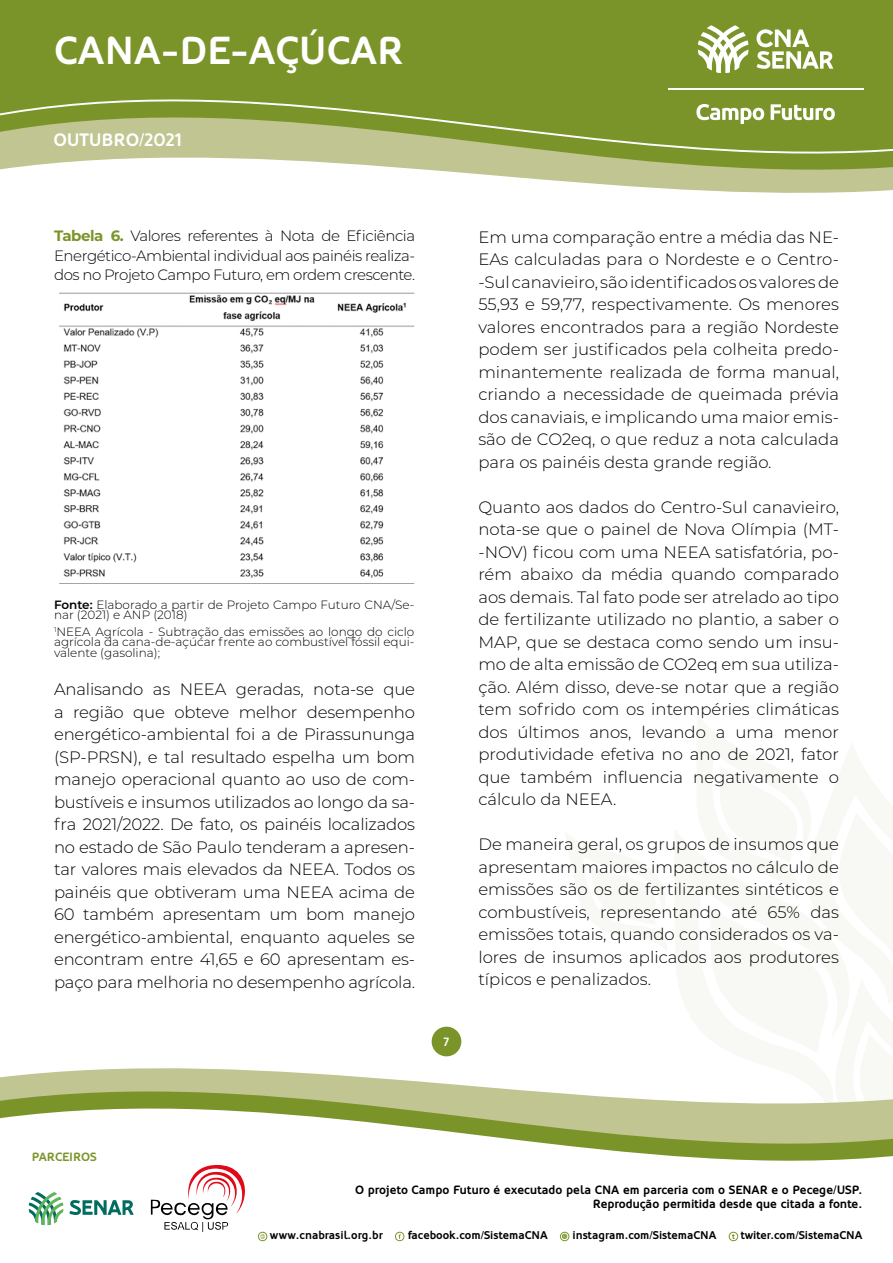
<style>
.page{position:relative;width:893px;height:1263px;background:#fff}
.page>*{position:absolute;margin:0;border:0;box-sizing:border-box;transform-origin:0 0}
.t1{font:700 39px "Oblik";color:#fff}
.t2{font:700 18px "Oblik";letter-spacing:-.005em;color:#fff}
.t3{font:300 16.5px/22.5px "Montserrat";color:#000;text-align:justify}
.t4{font:300 15px/19.5px "Montserrat";letter-spacing:-.03em;color:#000;text-align:justify}
.t5{font:300 12px/10.5px "Montserrat";color:#000}
.t6{font:700 12px/14.4px "Oblik";color:#000;text-align:right}
.t7{font:700 12px "Oblik";color:#7b942a}
.t8{font:700 12px "Oblik";color:#fff}
.t9{font:700 11.25px "Oblik";color:#000}
.s1{font-weight:700;color:#7b942a}
.s2{font-weight:600}
</style>
<div class="page">
<svg style="left:565px;top:833px;width:81px;height:34px"></svg>
<svg style="left:695px;top:715px;width:198px;height:152px"></svg>
<svg style="left:0;top:0;width:893px;height:193px;background:#96a854"></svg>
<svg style="left:572px;top:867px;width:321px;height:17px;fill:#f8f9f4"></svg>
<svg style="left:0;top:884px;width:893px;height:358px"></svg>
<svg style="left:698px;top:25px;width:50px;height:48px"></svg>
<svg style="left:696px;top:104px;width:68px;height:20px"></svg>
<svg style="left:771px;top:104px;width:64px;height:16px"></svg>
<svg style="left:756px;top:29px;width:77px;height:40px"></svg>
<hr style="left:668px;top:88px;width:195px;height:1px;background:#fff">
<div style="left:395px;top:1232px;width:9px;height:9px;border:1px solid #7b942a;border-radius:50%"></div>
<div style="left:560px;top:1232px;width:9px;height:9px;border:1px solid #7b942a;border-radius:50%"></div>
<svg style="left:562px;top:1234px;width:5px;height:5px"></svg>
<div style="left:729px;top:1232px;width:9px;height:9px;border:1px solid #7b942a;border-radius:50%"></div>
<svg style="left:732px;top:1234px;width:3px;height:5px"></svg>
<div style="left:258px;top:1232px;width:9px;height:9px;border:1px solid #7b942a;border-radius:50%"></div>
<svg style="left:260px;top:1234px;width:5px;height:5px"></svg>
<svg style="left:151px;top:1165px;width:94px;height:67px"></svg>
<div style="left:432px;top:1027px;width:29px;height:29px;background:#7b942a;border-radius:50%"></div>
<svg style="left:29px;top:1192px;width:34px;height:33px"></svg>
<svg style="left:69px;top:1200px;width:65px;height:15px"></svg>
<img style="left:59px;top:292px;width:356px;height:292px">
<h1 class="t1" style="left:54px;top:28px;width:351px">CANA-DE-AÇÚCAR</h1>
<p class="t2" style="left:53px;top:130px;width:130px">OUTUBRO/2021</p>
<p class="t4" style="left:54px;top:225px;width:363px"><span class="s1">Tabela 6.</span> Valores referentes à Nota de Eficiência Energético-Ambiental individual aos painéis realiza&shy;dos no Projeto Campo Futuro, em ordem crescente.</p>
<p class="t5" style="left:54px;top:599px;width:362px"><span class="s2">Fonte:</span> Elaborado a partir de Projeto Campo Futuro CNA/Se&shy;nar (2021) e ANP (2018)</p>
<p class="t5" style="left:54px;top:626px;width:362px;text-align:justify"><sup>1</sup>NEEA Agrícola - Subtração das emissões ao longo do ciclo agrícola da cana-de-açúcar frente ao combustível fóssil equi&shy;valente (gasolina);</p>
<p class="t3" style="left:54px;top:678px;width:363px">Analisando as NEEA geradas, nota-se que a região que obteve melhor desempenho energético-ambiental foi a de Pirassununga (SP-PRSN), e tal resultado espelha um bom manejo operacional quanto ao uso de com&shy;bustíveis e insumos utilizados ao longo da sa&shy;fra 2021/2022. De fato, os painéis localizados no estado de São Paulo tenderam a apresen&shy;tar valores mais elevados da NEEA. Todos os painéis que obtiveram uma NEEA acima de 60 também apresentam um bom manejo energético-ambiental, enquanto aqueles se encontram entre 41,65 e 60 apresentam es&shy;paço para melhoria no desempenho agrícola.</p>
<p class="t8" style="left:444px;top:1035px;width:7px">7</p>
<p class="t3" style="left:478px;top:225px;width:362px">Em uma comparação entre a média das NE-EAs calculadas para o Nordeste e o Centro--Sul canavieiro, são identificados os valores de 55,93 e 59,77, respectivamente. Os menores valores encontrados para a região Nordeste podem ser justificados pela colheita predo&shy;minantemente realizada de forma manual, criando a necessidade de queimada prévia dos canaviais, e implicando uma maior emis&shy;são de CO2eq, o que reduz a nota calculada para os painéis desta grande região.</p>
<p class="t3" style="left:478px;top:495px;width:362px">Quanto aos dados do Centro-Sul canavieiro, nota-se que o painel de Nova Olímpia (MT--NOV) ficou com uma NEEA satisfatória, po&shy;rém abaixo da média quando comparado aos demais. Tal fato pode ser atrelado ao tipo de fertilizante utilizado no plantio, a saber o MAP, que se destaca como sendo um insu&shy;mo de alta emissão de CO2eq em sua utiliza&shy;ção. Além disso, deve-se notar que a região tem sofrido com os intempéries climáticas dos últimos anos, levando a uma menor produtividade efetiva no ano de 2021, fator que também influencia negativamente o cálculo da NEEA.</p>
<p class="t3" style="left:478px;top:833px;width:362px">De maneira geral, os grupos de insumos que apresentam maiores impactos no cálculo de emissões são os de fertilizantes sintéticos e combustíveis, representando até 65% das emissões totais, quando considerados os va&shy;lores de insumos aplicados aos produtores típicos e penalizados.</p>
<p class="t7" style="left:32px;top:1150px;width:67px">PARCEIROS</p>
<p class="t6" style="left:355px;top:1183px;width:509px">O projeto Campo Futuro é executado pela CNA em parceria com o SENAR e o Pecege/USP.<br>Reprodução permitida desde que citada a fonte.</p>
<p class="t9" style="left:270px;top:1229px;width:114px">www.cnabrasil.org.br</p>
<p class="t9" style="left:408px;top:1229px;width:141px">facebook.com/SistemaCNA</p>
<p class="t9" style="left:573px;top:1229px;width:145px">instagram.com/SistemaCNA</p>
<p class="t9" style="left:741px;top:1229px;width:123px">twiter.com/SistemaCNA</p>
</div>
